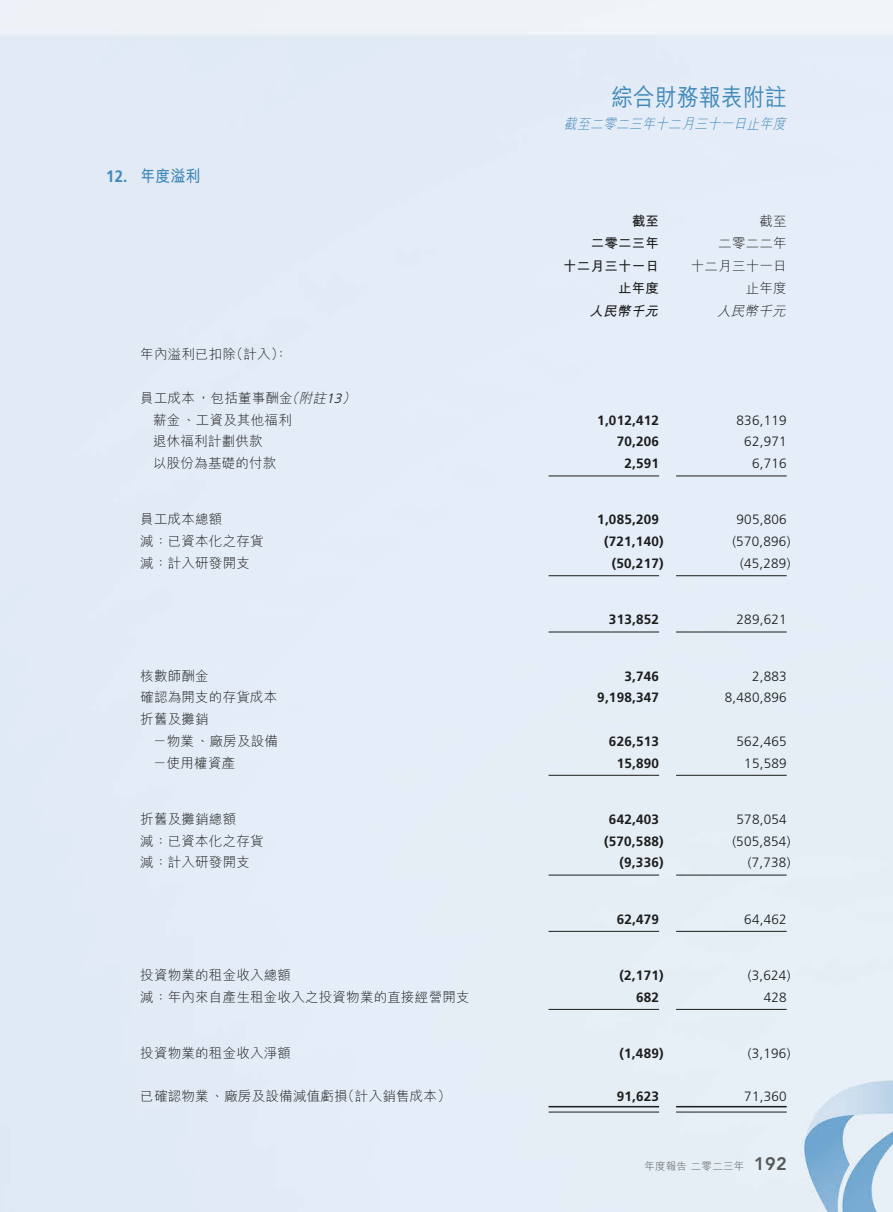
<style>
.page{position:relative;width:893px;height:1212px;background:#e5edf7}
.page>*{position:absolute;margin:0;border:0;box-sizing:border-box;transform-origin:0 0}
.t1{font:500 24px "M Hei HK";letter-spacing:.015em;color:#4089b9;scale:.9 1}
.t2{font:800 18px "Avenir LT Std";color:#575756}
.t3{font:700 16.5px "M Hei HK";color:#4089b9;scale:.9 1}
.t4{font:700 16.5px "Frutiger LT Std";color:#4089b9;scale:.9 1}
.t5{font:italic 300 14.25px "M Hei HK";color:#4089b9;scale:.9 1}
.t6{font:300 13.5px/22.5px "M Hei HK";letter-spacing:.015em;color:#1c1c1b;text-align:right}
.t7{font:700 13.5px "Frutiger LT Std";letter-spacing:.015em;color:#1c1c1b}
.t8{font:300 13.5px "Frutiger LT Std";letter-spacing:.015em;color:#1c1c1b}
.t9{font:700 13.5px/22.5px "M Hei HK";letter-spacing:.015em;color:#1c1c1b;text-align:right}
.t10{font:italic 300 13.5px "M Hei HK";color:#1c1c1b}
.t11{font:italic 700 13.5px "M Hei HK";color:#1c1c1b}
.t12{font:italic 300 13.5px "Frutiger LT Std";color:#1c1c1b}
.t13{font:300 10.5px "M Hei HK";letter-spacing:.015em;color:#575756}
.s1{font-style:italic}
</style>
<div class="page">
<hr style="left:549px;top:475px;width:110px;height:1px;background:#1c1c1b">
<hr style="left:676px;top:475px;width:111px;height:1px;background:#1c1c1b">
<hr style="left:549px;top:575px;width:110px;height:1px;background:#1c1c1b">
<hr style="left:676px;top:575px;width:111px;height:1px;background:#1c1c1b">
<hr style="left:549px;top:632px;width:110px;height:1px;background:#1c1c1b">
<hr style="left:676px;top:632px;width:111px;height:1px;background:#1c1c1b">
<hr style="left:549px;top:775px;width:110px;height:1px;background:#1c1c1b">
<hr style="left:676px;top:775px;width:111px;height:1px;background:#1c1c1b">
<hr style="left:549px;top:875px;width:110px;height:1px;background:#1c1c1b">
<hr style="left:676px;top:875px;width:111px;height:1px;background:#1c1c1b">
<hr style="left:549px;top:931px;width:110px;height:1px;background:#1c1c1b">
<hr style="left:676px;top:931px;width:111px;height:1px;background:#1c1c1b">
<hr style="left:549px;top:1009px;width:110px;height:1px;background:#1c1c1b">
<hr style="left:676px;top:1009px;width:111px;height:1px;background:#1c1c1b">
<hr style="left:549px;top:1106px;width:110px;height:1px;background:#1c1c1b">
<hr style="left:549px;top:1112px;width:110px;height:1px;background:#1c1c1b">
<hr style="left:676px;top:1106px;width:111px;height:1px;background:#1c1c1b">
<hr style="left:676px;top:1112px;width:111px;height:1px;background:#1c1c1b">
<p class="t4" style="left:106px;top:166px;width:25px">12.</p>
<p class="t3" style="left:140px;top:164px;width:68px">年度溢利</p>
<p class="t6" style="left:230px;top:343px;width:60px">（計入：(</p>
<p class="t6" style="left:140px;top:343px;width:97px">年內溢利已扣除</p>
<p class="t10" style="left:285px;top:388px;width:19px">（</p>
<p class="t10" style="left:342px;top:388px;width:19px">(</p>
<p class="t6" style="left:140px;top:386px;width:191px">員工成本，包括董事酬金<span class="s1">附註</span></p>
<p class="t12" style="left:326px;top:391px;width:20px">13</p>
<p class="t6" style="left:153px;top:408px;width:140px">薪金、工資及其他福利</p>
<p class="t6" style="left:153px;top:430px;width:111px">退休福利計劃供款</p>
<p class="t6" style="left:153px;top:451px;width:125px">以股份為基礎的付款</p>
<p class="t6" style="left:140px;top:508px;width:84px">員工成本總額</p>
<p class="t6" style="left:140px;top:529px;width:125px">減：已資本化之存貨</p>
<p class="t6" style="left:140px;top:551px;width:111px">減：計入研發開支</p>
<p class="t6" style="left:140px;top:664px;width:70px">核數師酬金</p>
<p class="t6" style="left:140px;top:686px;width:139px;line-height:21.8px;text-align:left">確認為開支的存貨成本折舊及攤銷</p>
<p class="t6" style="left:153px;top:729px;width:127px">－物業、廠房及設備</p>
<p class="t6" style="left:153px;top:751px;width:84px">－使用權資產</p>
<p class="t6" style="left:140px;top:807px;width:97px">折舊及攤銷總額</p>
<p class="t6" style="left:140px;top:829px;width:125px">減：已資本化之存貨</p>
<p class="t6" style="left:140px;top:850px;width:111px">減：計入研發開支</p>
<p class="t6" style="left:140px;top:963px;width:152px">投資物業的租金收入總額</p>
<p class="t6" style="left:140px;top:985px;width:331px">減：年內來自產生租金收入之投資物業的直接經營開支</p>
<p class="t6" style="left:140px;top:1041px;width:152px">投資物業的租金收入淨額</p>
<p class="t6" style="left:341px;top:1085px;width:111px">（計入銷售成本(</p>
<p class="t6" style="left:140px;top:1085px;width:209px">已確認物業、廠房及設備減值虧損</p>
<h1 class="t1" style="left:611px;top:80px;width:196px">綜合財務報表附註</h1>
<p class="t5" style="left:564px;top:114px;width:252px">截至二零二三年十二月三十一日止年度</p>
<p class="t9" style="left:563px;top:209px;width:97px">截至<br>二零二三年<br>十二月三十一日止年度</p>
<p class="t6" style="left:691px;top:209px;width:97px">截至<br>二零二二年<br>十二月三十一日止年度</p>
<p class="t10" style="left:717px;top:301px;width:74px">人民幣千元</p>
<p class="t11" style="left:589px;top:301px;width:74px">人民幣千元</p>
<p class="t7" style="left:597px;top:412px;width:63px">1,012,412</p>
<p class="t8" style="left:736px;top:412px;width:52px">836,119</p>
<p class="t7" style="left:617px;top:434px;width:44px">70,206</p>
<p class="t8" style="left:744px;top:434px;width:44px">62,971</p>
<p class="t7" style="left:624px;top:456px;width:36px">2,591</p>
<p class="t8" style="left:752px;top:456px;width:36px">6,716</p>
<p class="t7" style="left:597px;top:512px;width:63px">1,085,209</p>
<p class="t8" style="left:736px;top:512px;width:52px">905,806</p>
<p class="t7" style="left:604px;top:534px;width:61px">)721,140(</p>
<p class="t8" style="left:732px;top:534px;width:60px">)570,896(</p>
<p class="t7" style="left:612px;top:555px;width:53px">)50,217(</p>
<p class="t8" style="left:740px;top:556px;width:52px">)45,289(</p>
<p class="t7" style="left:609px;top:612px;width:52px">313,852</p>
<p class="t8" style="left:736px;top:612px;width:52px">289,621</p>
<p class="t7" style="left:624px;top:668px;width:36px">3,746</p>
<p class="t8" style="left:752px;top:668px;width:36px">2,883</p>
<p class="t7" style="left:597px;top:690px;width:63px">9,198,347</p>
<p class="t8" style="left:725px;top:690px;width:63px">8,480,896</p>
<p class="t7" style="left:609px;top:733px;width:52px">626,513</p>
<p class="t8" style="left:736px;top:733px;width:52px">562,465</p>
<p class="t7" style="left:617px;top:755px;width:44px">15,890</p>
<p class="t8" style="left:744px;top:755px;width:44px">15,589</p>
<p class="t7" style="left:609px;top:811px;width:52px">642,403</p>
<p class="t8" style="left:736px;top:811px;width:52px">578,054</p>
<p class="t7" style="left:604px;top:833px;width:61px">)570,588(</p>
<p class="t8" style="left:732px;top:833px;width:60px">)505,854(</p>
<p class="t7" style="left:619px;top:855px;width:46px">)9,336(</p>
<p class="t8" style="left:748px;top:855px;width:44px">)7,738(</p>
<p class="t7" style="left:617px;top:911px;width:44px">62,479</p>
<p class="t8" style="left:744px;top:911px;width:44px">64,462</p>
<p class="t7" style="left:619px;top:967px;width:46px">)2,171(</p>
<p class="t8" style="left:748px;top:967px;width:44px">)3,624(</p>
<p class="t7" style="left:636px;top:989px;width:24px">682</p>
<p class="t8" style="left:764px;top:989px;width:24px">428</p>
<p class="t7" style="left:619px;top:1045px;width:46px">)1,489(</p>
<p class="t8" style="left:748px;top:1045px;width:44px">)3,196(</p>
<p class="t7" style="left:617px;top:1089px;width:44px">91,623</p>
<p class="t8" style="left:744px;top:1089px;width:44px">71,360</p>
<p class="t13" style="left:645px;top:1159px;width:101px">年度報告二零二三年</p>
<h2 class="t2" style="left:754px;top:1153px;width:34px">192</h2>
</div>
